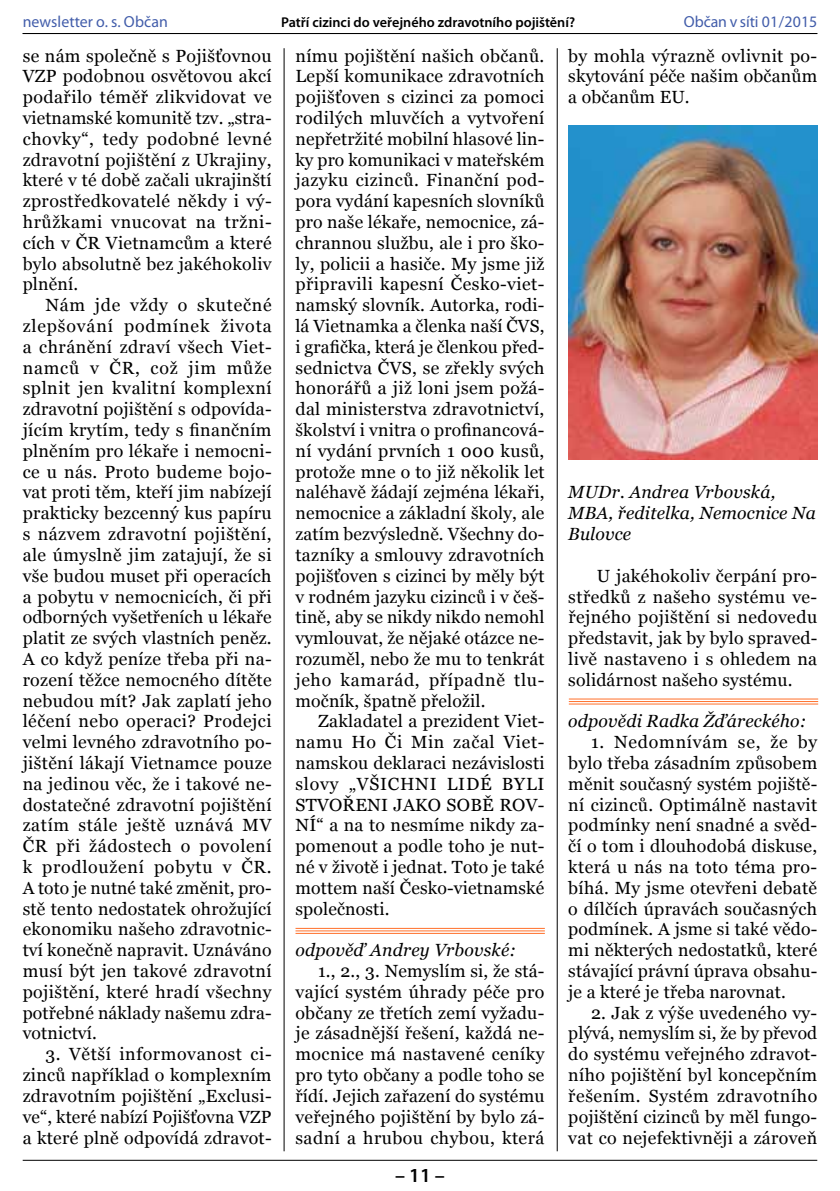
<style>
.page{position:relative;width:840px;height:1191px;background:#fff}
.page>*{position:absolute;margin:0;border:0;box-sizing:border-box;transform-origin:0 0}
.t1{font:600 20px "Myriad Pro";color:#000}
.t2{font:17.6px/20.8px "Georgia";letter-spacing:.01em;color:#000;text-align:justify}
.t3{font:italic 17.6px/20.8px "Georgia";letter-spacing:.01em;color:#000}
.t4{font:16px "Myriad Pro";letter-spacing:.005em;color:#425daa}
.t5{font:600 14.2px "Myriad Pro";color:#000}
</style>
<div class="page">
<hr style="left:23px;top:1159px;width:793px;height:1px;background:#000">
<hr style="left:23px;top:33px;width:793px;height:1px;background:#000">
<img style="left:568px;top:126px;width:249px;height:334px">
<hr style="left:295px;top:928px;width:249px;height:1px;background:#ff702b">
<hr style="left:295px;top:930px;width:249px;height:1px;background:#ff702b">
<hr style="left:295px;top:933px;width:249px;height:1px;background:#ff702b">
<hr style="left:568px;top:698px;width:249px;height:1px;background:#ff702b">
<hr style="left:568px;top:701px;width:249px;height:1px;background:#ff702b">
<hr style="left:568px;top:703px;width:249px;height:1px;background:#ff702b">
<hr style="left:283px;top:48px;width:1px;height:1103px;background:#000">
<hr style="left:556px;top:48px;width:1px;height:1103px;background:#000">
<p class="t4" style="left:23px;top:12px;width:147px">newsletter o. s. Občan</p>
<p class="t5" style="left:281px;top:13px;width:295px">Patří cizinci do veřejného zdravotního pojištění?</p>
<p class="t4" style="left:683px;top:12px;width:135px">Občan v síti 01/2015</p>
<p class="t2" style="left:23px;top:45px;width:250px">se nám společně s Pojišťovnou VZP podobnou osvětovou akcí podařilo téměř zlikvidovat ve vietnamské komunitě tzv. „stra&shy;chovky“, tedy podobné levné zdravotní pojištění z Ukrajiny, které v té době začali ukrajinští zprostředkovatelé někdy i vý&shy;hrůžkami vnucovat na tržni&shy;cích v ČR Vietnamcům a které bylo absolutně bez jakéhokoliv plnění.</p>
<p class="t2" style="left:23px;top:295px;width:250px;text-indent:23px">Nám jde vždy o skutečné zlepšování podmínek života a chránění zdraví všech Viet&shy;namců v ČR, což jim může splnit jen kvalitní komplexní zdravotní pojištění s odpovída&shy;jícím krytím, tedy s finančním plněním pro lékaře i nemocni&shy;ce u nás. Proto budeme bojo&shy;vat proti těm, kteří jim nabízejí prakticky bezcenný kus papíru s názvem zdravotní pojištění, ale úmyslně jim zatajují, že si vše budou muset při operacích a pobytu v nemocnicích, či při odborných vyšetřeních u lékaře platit ze svých vlastních peněz.<br>A co když peníze třeba při na&shy;rození těžce nemocného dítěte nebudou mít? Jak zaplatí jeho léčení nebo operaci? Prodejci velmi levného zdravotního po&shy;jištění lákají Vietnamce pouze na jedinou věc, že i takové ne&shy;dostatečné zdravotní pojištění zatím stále ještě uznává MV ČR při žádostech o povolení k prodloužení pobytu v ČR.<br>A toto je nutné také změnit, pro&shy;stě tento nedostatek ohrožující ekonomiku našeho zdravotnic&shy;tví konečně napravit. Uznáváno musí být jen takové zdravotní pojištění, které hradí všechny potřebné náklady našemu zdra&shy;votnictví.</p>
<p class="t2" style="left:23px;top:1043px;width:250px;text-indent:23px">3. Větší informovanost ci&shy;zinců například o komplexním zdravotním pojištění „Exclusi&shy;ve“, které nabízí Pojišťovna VZP a které plně odpovídá zdravot-</p>
<p class="t2" style="left:295px;top:45px;width:250px">nímu pojištění našich občanů.<br>Lepší komunikace zdravotních pojišťoven s cizinci za pomoci rodilých mluvčích a vytvoření nepřetržité mobilní hlasové lin&shy;ky pro komunikaci v mateřském jazyku cizinců. Finanční pod&shy;pora vydání kapesních slovníků pro naše lékaře, nemocnice, zá&shy;chrannou službu, ale i pro ško&shy;ly, policii a hasiče. My jsme již připravili kapesní Česko-viet&shy;namský slovník. Autorka, rodi&shy;lá Vietnamka a členka naší ČVS, i grafička, která je členkou před&shy;sednictva ČVS, se zřekly svých honorářů a již loni jsem požá&shy;dal ministerstva zdravotnictví, školství i vnitra o profinancová&shy;ní vydání prvních 1 000 kusů, protože mne o to již několik let naléhavě žádají zejména lékaři, nemocnice a základní školy, ale zatím bezvýsledně. Všechny do&shy;tazníky a smlouvy zdravotních pojišťoven s cizinci by měly být v rodném jazyku cizinců i v češ&shy;tině, aby se nikdy nikdo nemohl vymlouvat, že nějaké otázce ne&shy;rozuměl, nebo že mu to tenkrát jeho kamarád, případně tlu&shy;močník, špatně přeložil.</p>
<p class="t2" style="left:295px;top:711px;width:250px;text-indent:23px">Zakladatel a prezident Viet&shy;namu Ho Či Min začal Viet&shy;namskou deklaraci nezávislosti slovy „VŠICHNI LIDÉ BYLI STVOŘENI JAKO SOBĚ ROV-NÍ“ a na to nesmíme nikdy za&shy;pomenout a podle toho je nut&shy;né v životě i jednat. Toto je také mottem naší Česko-vietnamské společnosti.</p>
<p class="t3" style="left:295px;top:940px;width:222px">odpověď Andrey Vrbovské:</p>
<p class="t2" style="left:295px;top:960px;width:250px;text-indent:23px">1., 2., 3. Nemyslím si, že stá&shy;vající systém úhrady péče pro občany ze třetích zemí vyžadu&shy;je zásadnější řešení, každá ne&shy;mocnice má nastavené ceníky pro tyto občany a podle toho se řídí. Jejich zařazení do systému veřejného pojištění by bylo zá&shy;sadní a hrubou chybou, která</p>
<p class="t2" style="left:568px;top:45px;width:250px">by mohla výrazně ovlivnit po&shy;skytování péče našim občanům a občanům EU.</p>
<p class="t3" style="left:568px;top:482px;width:249px">MUDr. Andrea Vrbovská,<br>MBA, ředitelka, Nemocnice Na<br>Bulovce</p>
<p class="t2" style="left:568px;top:565px;width:250px;text-indent:28px">U jakéhokoliv čerpání pro&shy;středků z našeho systému ve&shy;řejného pojištění si nedovedu představit, jak by bylo spraved&shy;livě nastaveno i s ohledem na solidárnost našeho systému.</p>
<p class="t3" style="left:568px;top:711px;width:240px">odpovědi Radka Žďáreckého:</p>
<p class="t2" style="left:568px;top:731px;width:250px;text-indent:23px">1. Nedomnívám se, že by bylo třeba zásadním způsobem měnit současný systém pojiště&shy;ní cizinců. Optimálně nastavit podmínky není snadné a svěd&shy;čí o tom i dlouhodobá diskuse, která u nás na toto téma pro&shy;bíhá. My jsme otevřeni debatě o dílčích úpravách současných podmínek. A jsme si také vědo&shy;mi některých nedostatků, které stávající právní úprava obsahu&shy;je a které je třeba narovnat.</p>
<p class="t2" style="left:568px;top:1002px;width:250px;text-indent:23px">2. Jak z výše uvedeného vy&shy;plývá, nemyslím si, že by převod do systému veřejného zdravot&shy;ního pojištění byl koncepčním řešením. Systém zdravotního pojištění cizinců by měl fungo&shy;vat co nejefektivněji a zároveň</p>
<p class="t1" style="left:395px;top:1162px;width:51px">– 11 –</p>
</div>
